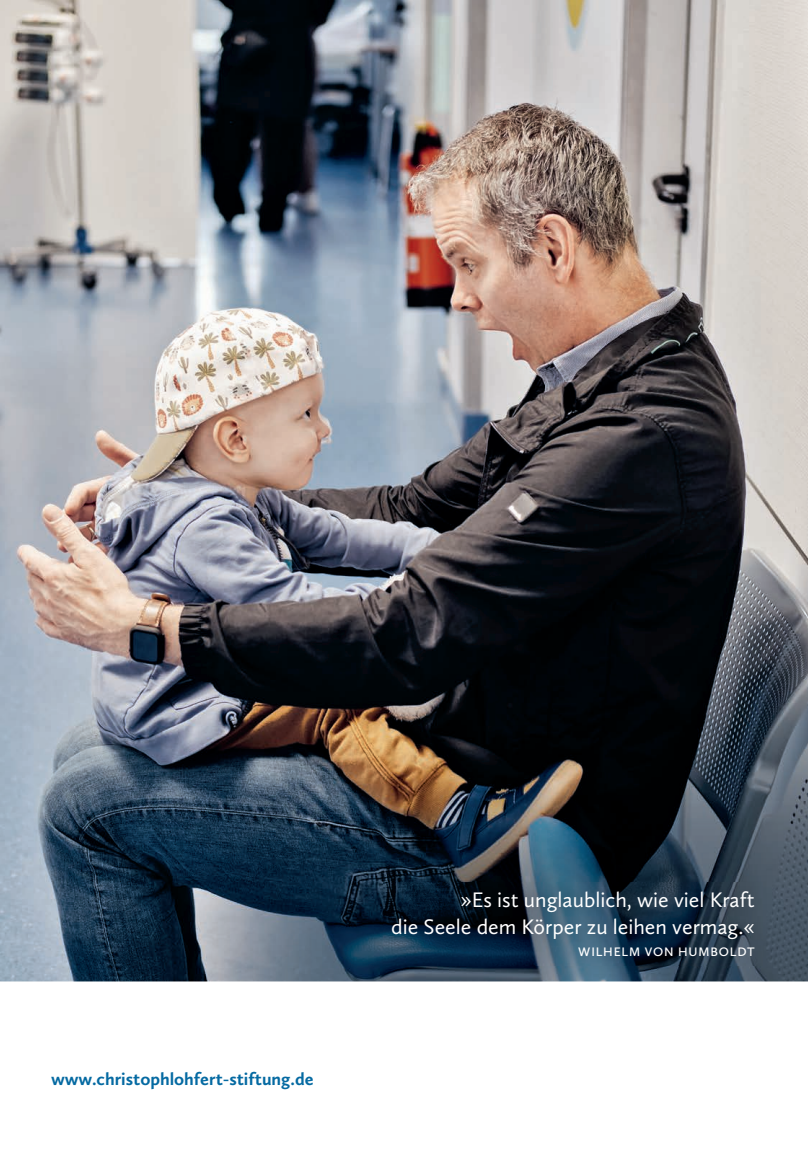
<style>
.page{position:relative;width:808px;height:1149px;background:#fff}
.page>*{position:absolute;margin:0;border:0;box-sizing:border-box;transform-origin:0 0}
.t1{font:21.75px/27px "Calluna Sans";color:#fff;text-align:right}
.t2{font:700 18px "Calluna Sans";color:#056aa2}
.t3{font:600 12.75px "Calluna Sans";letter-spacing:.065em;color:#fff}
</style>
<div class="page">
<img style="left:0;top:0;width:808px;height:981px">
<img style="left:383px;top:882px;width:380px;height:83px">
<p class="t2" style="left:51px;top:1067px;width:264px">www.christophlohfert-stiftung.de</p>
<p class="t1" style="left:391px;top:885px;width:365px">»Es ist unglaublich, wie viel Kraft<br>die Seele dem Körper zu leihen vermag.«</p>
<p class="t3" style="left:578px;top:943px;width:178px">WILHELM VON HUMBOLDT</p>
</div>
